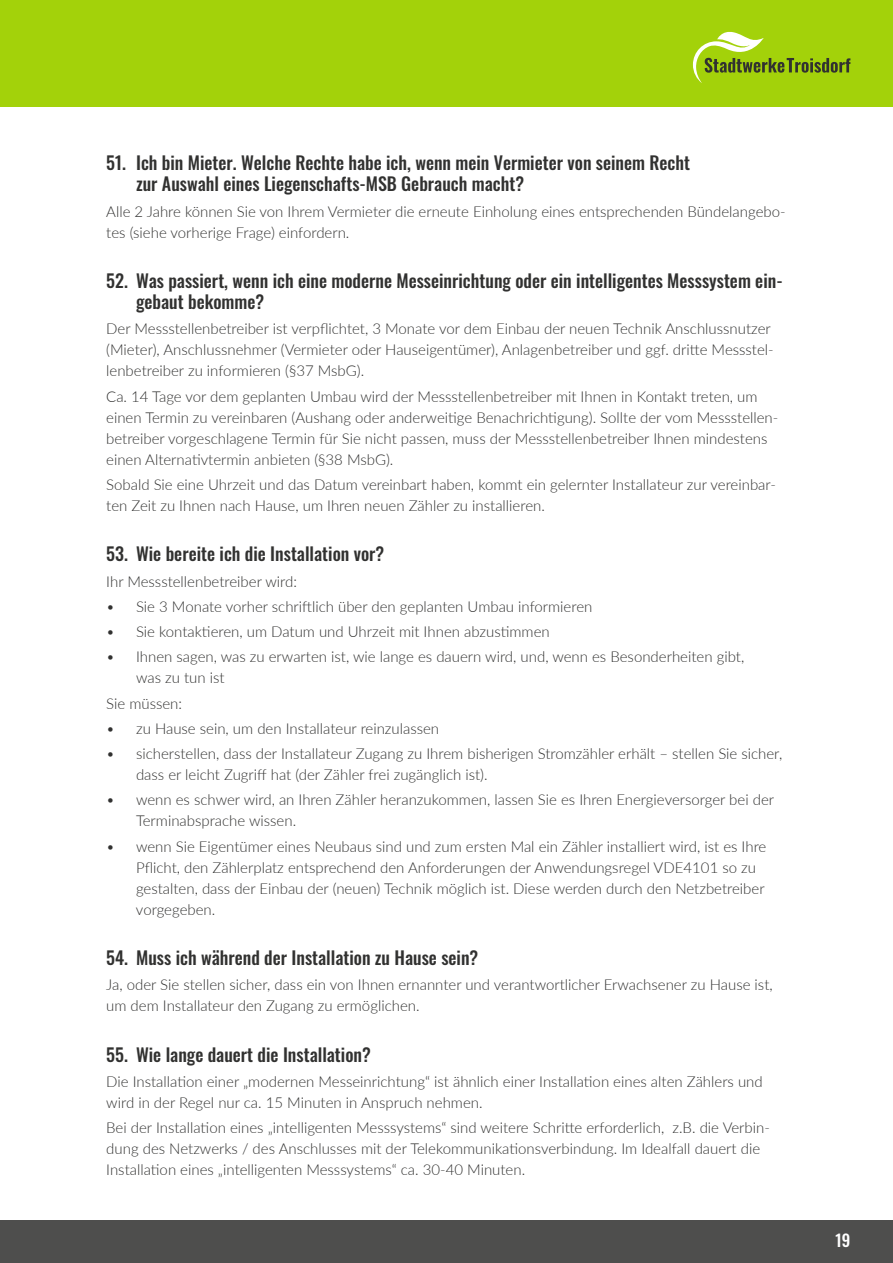
<style>
.page{position:relative;width:893px;height:1263px;background:#fff}
.page>*{position:absolute;margin:0;border:0;box-sizing:border-box;transform-origin:0 0}
.t1{font:500 18px/21px "Oswald";color:#313130}
.t2{font:500 16.5px "Oswald";color:#fff}
.t3{font:300 15px/21px "Lato";color:#313130}
</style>
<div class="page">
<div style="left:0;top:0;width:893px;height:106px;background:#a3d20a"></div>
<div style="left:0;top:1220px;width:893px;height:43px;background:#4e4e4d"></div>
<svg style="left:693px;top:32px;width:157px;height:51px"></svg>
<p class="t1" style="left:136px;top:151px;width:555px;text-indent:-30px">51. Ich bin Mieter. Welche Rechte habe ich, wenn mein Vermieter von seinem Recht zur Auswahl eines Liegenschafts-MSB Gebrauch macht?</p>
<p class="t3" style="left:106px;top:200px;width:681px">Alle 2 Jahre können Sie von Ihrem Vermieter die erneute Einholung eines entsprechenden Bündelangebo&shy;tes (siehe vorherige Frage) einfordern.</p>
<p class="t1" style="left:136px;top:268px;width:648px;text-indent:-30px">52. Was passiert, wenn ich eine moderne Messeinrichtung oder ein intelligentes Messsystem ein&shy;gebaut bekomme?</p>
<p class="t3" style="left:106px;top:318px;width:669px">Der Messstellenbetreiber ist verpflichtet, 3 Monate vor dem Einbau der neuen Technik Anschlussnutzer (Mieter), Anschlussnehmer (Vermieter oder Hauseigentümer), Anlagenbetreiber und ggf. dritte Messstel&shy;lenbetreiber zu informieren (§37 MsbG).</p>
<p class="t3" style="left:106px;top:385px;width:674px">Ca. 14 Tage vor dem geplanten Umbau wird der Messstellenbetreiber mit Ihnen in Kontakt treten, um einen Termin zu vereinbaren (Aushang oder anderweitige Benachrichtigung). Sollte der vom Messstellen&shy;betreiber vorgeschlagene Termin für Sie nicht passen, muss der Messstellenbetreiber Ihnen mindestens einen Alternativtermin anbieten (§38 MsbG).</p>
<p class="t3" style="left:106px;top:473px;width:671px">Sobald Sie eine Uhrzeit und das Datum vereinbart haben, kommt ein gelernter Installateur zur vereinbar&shy;ten Zeit zu Ihnen nach Hause, um Ihren neuen Zähler zu installieren.</p>
<p class="t1" style="left:106px;top:542px;width:279px">53. Wie bereite ich die Installation vor?</p>
<p class="t3" style="left:106px;top:570px;width:192px">Ihr Messstellenbetreiber wird:</p>
<p class="t3" style="left:106px;top:595px;width:488px">• Sie 3 Monate vorher schriftlich über den geplanten Umbau informieren</p>
<p class="t3" style="left:106px;top:621px;width:445px">• Sie kontaktieren, um Datum und Uhrzeit mit Ihnen abzustimmen</p>
<p class="t3" style="left:136px;top:646px;width:610px;text-indent:-30px">• Ihnen sagen, was zu erwarten ist, wie lange es dauern wird, und, wenn es Besonderheiten gibt, was zu tun ist</p>
<p class="t3" style="left:106px;top:692px;width:77px">Sie müssen:</p>
<p class="t3" style="left:106px;top:717px;width:334px">• zu Hause sein, um den Installateur reinzulassen</p>
<p class="t3" style="left:136px;top:743px;width:648px;text-indent:-30px">• sicherstellen, dass der Installateur Zugang zu Ihrem bisherigen Stromzähler erhält – stellen Sie sicher, dass er leicht Zugriff hat (der Zähler frei zugänglich ist).</p>
<p class="t3" style="left:136px;top:789px;width:640px;text-indent:-30px">• wenn es schwer wird, an Ihren Zähler heranzukommen, lassen Sie es Ihren Energieversorger bei der<br>Terminabsprache wissen.</p>
<p class="t3" style="left:136px;top:835px;width:632px;text-indent:-30px">• wenn Sie Eigentümer eines Neubaus sind und zum ersten Mal ein Zähler installiert wird, ist es Ihre Pflicht, den Zählerplatz entsprechend den Anforderungen der Anwendungsregel VDE4101 so zu gestalten, dass der Einbau der (neuen) Technik möglich ist. Diese werden durch den Netzbetreiber vorgegeben.</p>
<p class="t1" style="left:106px;top:945px;width:373px">54. Muss ich während der Installation zu Hause sein?</p>
<p class="t3" style="left:106px;top:974px;width:668px">Ja, oder Sie stellen sicher, dass ein von Ihnen ernannter und verantwortlicher Erwachsener zu Hause ist, um dem Installateur den Zugang zu ermöglichen.</p>
<p class="t1" style="left:106px;top:1042px;width:266px">55. Wie lange dauert die Installation?</p>
<p class="t3" style="left:106px;top:1071px;width:658px">Die Installation einer „modernen Messeinrichtung“ ist ähnlich einer Installation eines alten Zählers und wird in der Regel nur ca. 15 Minuten in Anspruch nehmen.</p>
<p class="t3" style="left:106px;top:1117px;width:665px">Bei der Installation eines „intelligenten Messsystems“ sind weitere Schritte erforderlich, z.B. die Verbin&shy;dung des Netzwerks / des Anschlusses mit der Telekommunikationsverbindung. Im Idealfall dauert die<br>Installation eines „intelligenten Messsystems“ ca. 30-40 Minuten.</p>
<p class="t2" style="left:835px;top:1225px;width:17px">19</p>
</div>
